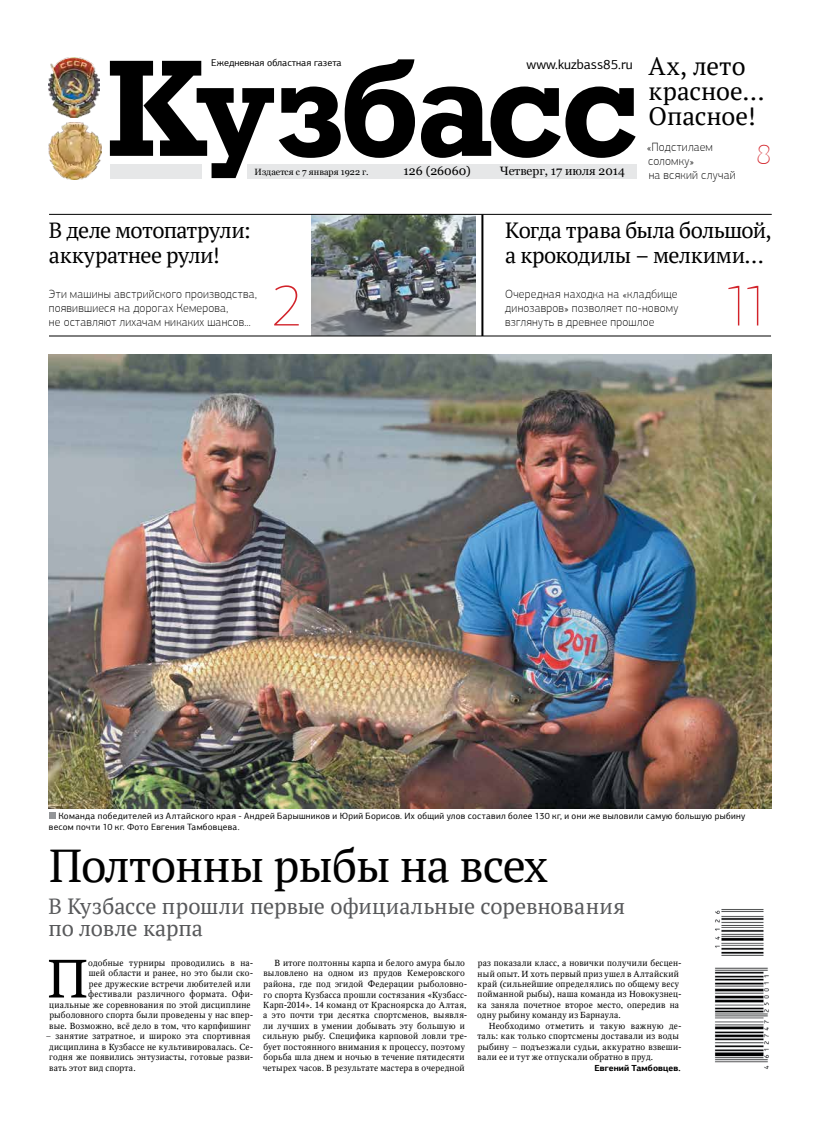
<style>
.page{position:relative;width:820px;height:1134px;background:#fff}
.page>*{position:absolute;margin:0;border:0;box-sizing:border-box;transform-origin:0 0}
.t1{font:60px "PF Agora Sans Pro X Thin";color:#d2232a}
.t2{font:53.8px "Octava";color:#000}
.t3{font:46px "PT Serif";letter-spacing:-.02em;color:#000}
.t4{font:28.6px "PF Agora Sans Pro X Thin";color:#d2232a}
.t5{font:25.1px/25px "PT Serif";letter-spacing:.005em;color:#000}
.t6{font:22px/25px "PT Serif";letter-spacing:-.025em;color:#000}
.t7{font:22px/22px "PT Serif";letter-spacing:-.005em;color:#58595b}
.t8{font:13.6px "PF Agora Sans Pro";color:#000}
.t9{font:12.3px "Georgia";color:#000}
.t10{font:12.1px "Georgia";color:#000}
.t11{font:100 12px/14px "PF Agora Sans Pro";letter-spacing:.015em;color:#000}
.t12{font:9.8px "PF Agora Sans Pro";color:#000}
.t13{font:9.1px/10.5px "PF Agora Sans Pro";letter-spacing:.03em;color:#000}
.t14{font:9.1px "Georgia";color:#000}
.t15{font:8.8px/10.5px "Octava";letter-spacing:.025em;color:#000}
.t16{font:700 8.8px "PF Agora Sans Pro";letter-spacing:.01em;color:#000}
</style>
<div class="page">
<img style="left:312px;top:215px;width:163px;height:121px">
<hr style="left:49px;top:214px;width:722px;height:1px;background:#000">
<hr style="left:49px;top:336px;width:721px;height:1px;background:#000">
<div style="left:110px;top:164px;width:91px;height:15px;background:#e6e7e8"></div>
<svg style="left:110px;top:59px;width:525px;height:119px"></svg>
<hr style="left:481px;top:215px;width:2px;height:121px;background:#000">
<img style="left:49px;top:58px;width:51px;height:60px">
<img style="left:48px;top:123px;width:54px;height:56px">
<img style="left:715px;top:909px;width:54px;height:160px">
<div style="left:49px;top:812px;width:7px;height:7px;background:#939598"></div>
<img style="left:49px;top:354px;width:721px;height:454px">
<p class="t12" style="left:211px;top:57px;width:132px">Ежедневная областная газета</p>
<h3 class="t8" style="left:526px;top:56px;width:108px">www.kuzbass85.ru</h3>
<p class="t14" style="left:254px;top:166px;width:115px">Издается с 7 января 1922 г.</p>
<h3 class="t9" style="left:403px;top:164px;width:69px">126 (26060)</h3>
<h3 class="t10" style="left:499px;top:163px;width:126px">Четверг, 17 июля 2014</h3>
<h3 class="t5" style="left:648px;top:53px;width:117px">Ах, лето красное…<br>Опасное!</h3>
<h3 class="t11" style="left:646px;top:140px;width:90px">«Подстилаем соломку»<br>на всякий случай</h3>
<h3 class="t4" style="left:756px;top:138px;width:16px">8</h3>
<h3 class="t6" style="left:49px;top:217px;width:203px">В деле мотопатрули: аккуратнее рули!</h3>
<h3 class="t11" style="left:49px;top:287px;width:209px">Эти машины австрийского производства, появившиеся на дорогах Кемерова,<br>не оставляют лихачам никаких шансов…</h3>
<h1 class="t1" style="left:272px;top:271px;width:31px">2</h1>
<h3 class="t6" style="left:505px;top:217px;width:268px">Когда трава была большой, а крокодилы – мелкими…</h3>
<h3 class="t11" style="left:505px;top:287px;width:174px;text-align:justify">Очередная находка на «кладбище динозавров» позволяет по-новому взглянуть в древнее прошлое</h3>
<h1 class="t1" style="left:721px;top:271px;width:50px">11</h1>
<p class="t13" style="left:49px;top:811px;width:697px;text-indent:9px">Команда победителей из Алтайского края - Андрей Барышников и Юрий Борисов. Их общий улов составил более 130 кг, и они же выловили самую большую рыбину весом почти 10 кг. Фото Евгения Тамбовцева.</p>
<h3 class="t3" style="left:49px;top:836px;width:500px">Полтонны рыбы на всех</h3>
<h3 class="t7" style="left:48px;top:894px;width:578px">В Кузбассе прошли первые официальные соревнования по ловле карпа</h3>
<h2 class="t2" style="left:47px;top:946px;width:43px">П</h2>
<p class="t15" style="left:262px;top:958px;width:206px;text-indent:12px">В итоге полтонны карпа и белого амура было выловлено на одном из прудов Кемеровского района, где под эгидой Федерации рыболовно&shy;го спорта Кузбасса прошли состязания «Кузбасс-Карп-2014». 14 команд от Красноярска до Алтая, а это почти три десятка спортсменов, выявля&shy;ли лучших в умении добывать эту большую и сильную рыбу. Специфика карповой ловли тре&shy;бует постоянного внимания к процессу, поэтому борьба шла днем и ночью в течение пятидесяти четырех часов. В результате мастера в очередной</p>
<p class="t15" style="left:477px;top:958px;width:206px">раз показали класс, а новички получили бесцен&shy;ный опыт. И хоть первый приз ушел в Алтайский край (сильнейшие определялись по общему весу пойманной рыбы), наша команда из Новокузнец&shy;ка заняла почетное второе место, опередив на одну рыбину команду из Барнаула.</p>
<p class="t15" style="left:49px;top:958px;width:205px;text-align:right">одобные турниры проводились в на-<br>шей области и ранее, но это были ско-<br>рее дружеские встречи любителей или фестивали различного формата. Офи&shy;циальные же соревнования по этой дисциплине рыболовного спорта были проведены у нас впер&shy;вые. Возможно, всё дело в том, что карпфишинг</p>
<p class="t15" style="left:49px;top:1031px;width:205px;text-indent:-3px">– занятие затратное, и широко эта спортивная дисциплина в Кузбассе не культивировалась. Се&shy;годня же появились энтузиасты, готовые разви&shy;вать этот вид спорта.</p>
<p class="t15" style="left:477px;top:1021px;width:206px;text-indent:11px">Необходимо отметить и такую важную де&shy;таль: как только спортсмены доставали из воды рыбину – подъезжали судьи, аккуратно взвеши&shy;вали ее и тут же отпускали обратно в пруд.</p>
<p class="t16" style="left:594px;top:1062px;width:88px">Евгений Тамбовцев.</p>
</div>
